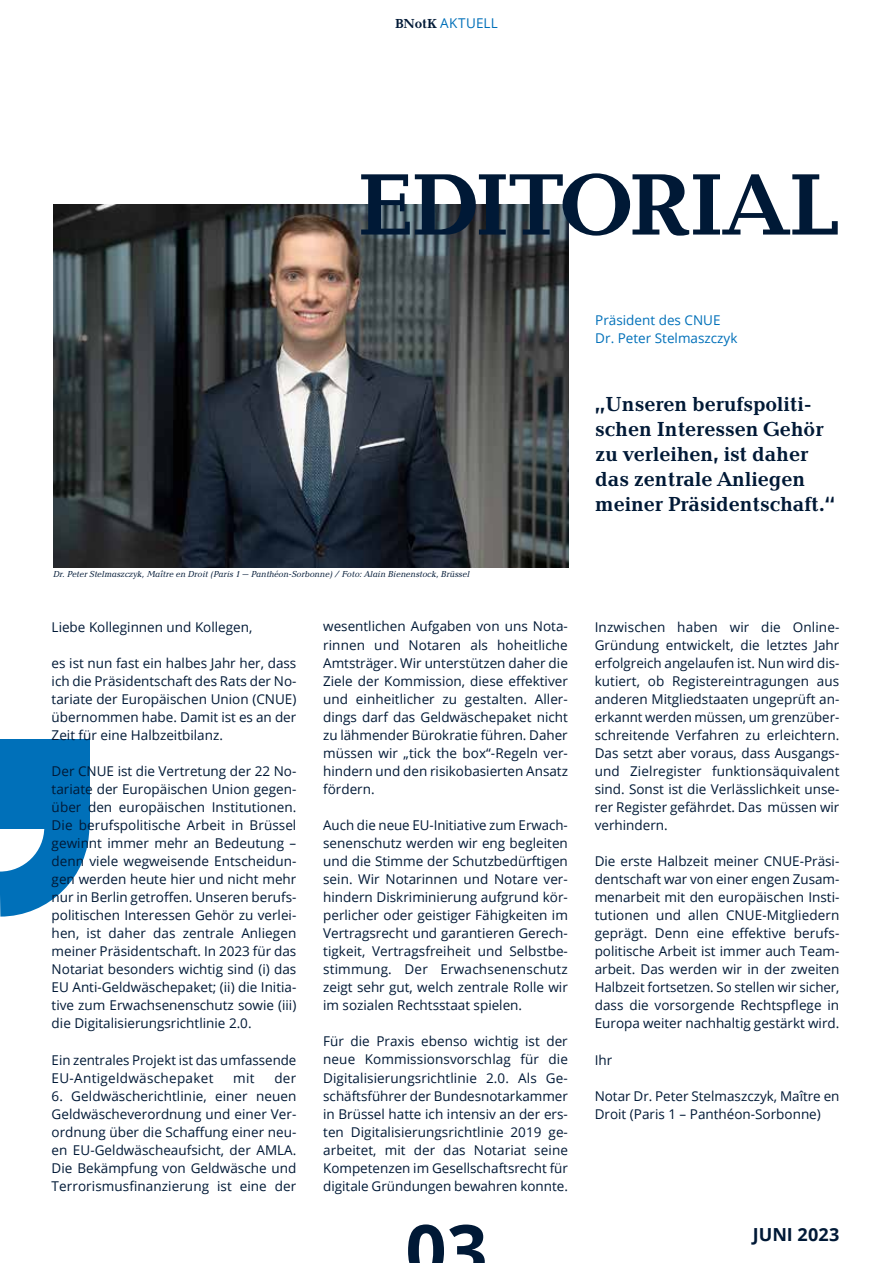
<style>
.page{position:relative;width:893px;height:1263px;background:#fff}
.page>*{position:absolute;margin:0;border:0;box-sizing:border-box;transform-origin:0 0}
.t1{font:700 90px "Baltica";letter-spacing:-.02em;color:#001936}
.t2{font:700 72px "Open Sans";color:#001936}
.t3{font:700 21px/25.2px "Baltica";color:#001936}
.t4{font:700 18px "Open Sans";color:#001936}
.t5{font:13.5px/18px "Open Sans";color:#001936;text-align:justify}
.t6{font:13.5px/18px "Open Sans";color:#0070b9}
.t7{font:13.5px "Open Sans";letter-spacing:.02em;color:#0070b9}
.t8{font:italic 9px "Baltica";color:#001936}
.s1{font-family:"Baltica";font-weight:700;color:#001936}
</style>
<div class="page">
<svg style="left:0;top:782px;width:90px;height:135px"></svg>
<div style="left:0;top:740px;width:89px;height:89px;background:#0070b9"></div>
<img style="left:54px;top:204px;width:514px;height:363px">
<p class="t7" style="left:395px;top:14px;width:104px"><span class="s1">BNotK</span> AKTUELL</p>
<h1 class="t1" style="left:358px;top:150px;width:483px">EDITORIAL</h1>
<p class="t6" style="left:595px;top:310px;width:144px">Präsident des CNUE<br>Dr. Peter Stelmaszczyk</p>
<p class="t8" style="left:53px;top:569px;width:418px">Dr. Peter Stelmaszczyk, Maître en Droit (Paris 1 – Panthéon-Sorbonne) / Foto: Alain Bienenstock, Brüssel</p>
<p class="t5" style="left:52px;top:617px;width:202px">Liebe Kolleginnen und Kollegen,</p>
<p class="t5" style="left:52px;top:653px;width:246px">es ist nun fast ein halbes Jahr her, dass ich die Präsidentschaft des Rats der No&shy;tariate der Europäischen Union (CNUE) übernommen habe. Damit ist es an der Zeit für eine Halbzeitbilanz.</p>
<p class="t5" style="left:52px;top:761px;width:246px">Der CNUE ist die Vertretung der 22 No&shy;tariate der Europäischen Union gegen&shy;über den europäischen Institutionen.<br>Die berufspolitische Arbeit in Brüssel gewinnt immer mehr an Bedeutung – denn viele wegweisende Entscheidun&shy;gen werden heute hier und nicht mehr nur in Berlin getroffen. Unseren berufs&shy;politischen Interessen Gehör zu verlei&shy;hen, ist daher das zentrale Anliegen meiner Präsidentschaft. In 2023 für das Notariat besonders wichtig sind (i) das EU Anti-Geldwäschepaket; (ii) die Initia&shy;tive zum Erwachsenenschutz sowie (iii) die Digitalisierungsrichtlinie 2.0.</p>
<p class="t5" style="left:52px;top:1050px;width:246px">Ein zentrales Projekt ist das umfassende<br>EU-Antigeldwäschepaket</p>
<p class="t5" style="left:233px;top:1068px;width:23px">mit</p>
<p class="t5" style="left:274px;top:1068px;width:23px">der</p>
<p class="t5" style="left:52px;top:1086px;width:246px">6. Geldwäscherichtlinie, einer neuen Geldwäscheverordnung und einer Ver&shy;ordnung über die Schaffung einer neu&shy;en EU-Geldwäscheaufsicht, der AMLA.<br>Die Bekämpfung von Geldwäsche und Terrorismusfinanzierung ist eine der</p>
<p class="t5" style="left:323px;top:617px;width:246px">wesentlichen Aufgaben von uns Nota&shy;rinnen und Notaren als hoheitliche Amtsträger. Wir unterstützen daher die Ziele der Kommission, diese effektiver und einheitlicher zu gestalten. Aller&shy;dings darf das Geldwäschepaket nicht zu lähmender Bürokratie führen. Daher müssen wir „tick the box“-Regeln ver&shy;hindern und den risikobasierten Ansatz fördern.</p>
<p class="t5" style="left:323px;top:816px;width:246px">Auch die neue EU-Initiative zum Erwach&shy;senenschutz werden wir eng begleiten und die Stimme der Schutzbedürftigen sein. Wir Notarinnen und Notare ver&shy;hindern Diskriminierung aufgrund kör&shy;perlicher oder geistiger Fähigkeiten im Vertragsrecht und garantieren Gerech&shy;tigkeit, Vertragsfreiheit und Selbstbe&shy;stimmung. Der Erwachsenenschutz zeigt sehr gut, welch zentrale Rolle wir im sozialen Rechtsstaat spielen.</p>
<p class="t5" style="left:323px;top:1032px;width:246px">Für die Praxis ebenso wichtig ist der neue Kommissionsvorschlag für die Digitalisierungsrichtlinie 2.0. Als Ge&shy;schäftsführer der Bundesnotarkammer in Brüssel hatte ich intensiv an der ers&shy;ten Digitalisierungsrichtlinie 2019 ge&shy;arbeitet, mit der das Notariat seine Kompetenzen im Gesellschaftsrecht für digitale Gründungen bewahren konnte.</p>
<h3 class="t3" style="left:595px;top:392px;width:241px">„Unseren berufspoliti&shy;schen Interessen Gehör zu verleihen, ist daher das zentrale Anliegen meiner Präsidentschaft.“</h3>
<p class="t5" style="left:595px;top:617px;width:246px">Inzwischen haben wir die Online-Gründung entwickelt, die letztes Jahr erfolgreich angelaufen ist. Nun wird dis&shy;kutiert, ob Registereintragungen aus anderen Mitgliedstaaten ungeprüft an&shy;erkannt werden müssen, um grenzüber&shy;schreitende Verfahren zu erleichtern.<br>Das setzt aber voraus, dass Ausgangs&shy;und Zielregister funktionsäquivalent sind. Sonst ist die Verlässlichkeit unse&shy;rer Register gefährdet. Das müssen wir verhindern.</p>
<p class="t5" style="left:595px;top:852px;width:246px">Die erste Halbzeit meiner CNUE-Präsi&shy;dentschaft war von einer engen Zusam&shy;menarbeit mit den europäischen Insti&shy;tutionen und allen CNUE-Mitgliedern geprägt. Denn eine effektive berufs&shy;politische Arbeit ist immer auch Team&shy;arbeit. Das werden wir in der zweiten Halbzeit fortsetzen. So stellen wir sicher, dass die vorsorgende Rechtspflege in Europa weiter nachhaltig gestärkt wird.</p>
<p class="t5" style="left:595px;top:1050px;width:19px">Ihr</p>
<p class="t5" style="left:595px;top:1086px;width:246px">Notar Dr. Peter Stelmaszczyk, Maître en<br>Droit (Paris 1 – Panthéon-Sorbonne)</p>
<h2 class="t2" style="left:405px;top:1200px;width:84px">03</h2>
<h3 class="t4" style="left:753px;top:1221px;width:88px">JUNI 2023</h3>
</div>
